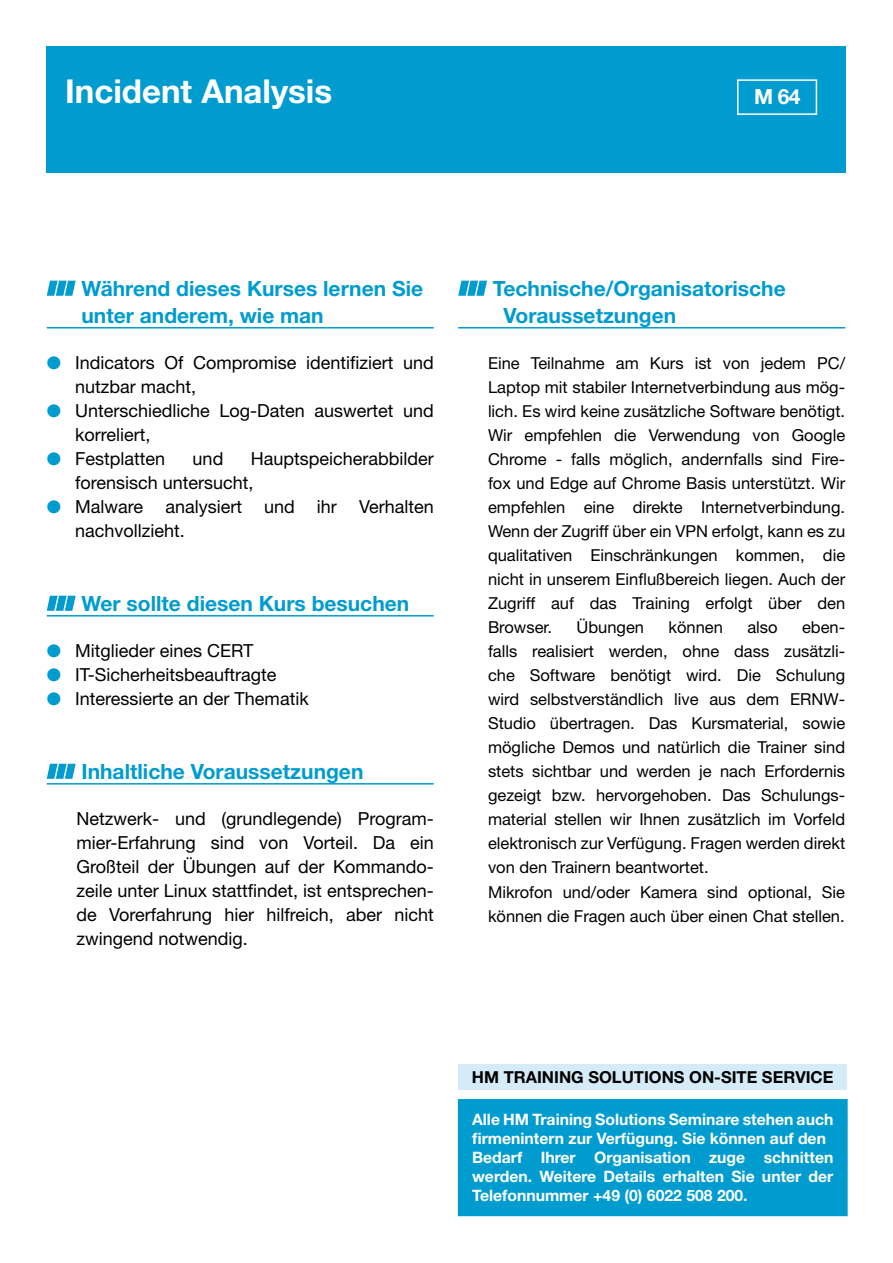
<style>
.page{position:relative;width:893px;height:1263px;background:#fff}
.page>*{position:absolute;margin:0;border:0;box-sizing:border-box;transform-origin:0 0}
.t1{font:700 33px "Helvetica Neue LT Std";color:#fff}
.t2{font:700 21px/27px "Helvetica Neue LT Std";color:#009ccf}
.t3{font:700 21px "Helvetica Neue LT Std";color:#fff}
.t4{font:18px/24px "Helvetica Neue LT Std";color:#000}
.t5{font:16.5px/24px "Helvetica Neue LT Std";color:#000;text-align:justify}
.t6{font:700 16.5px "Helvetica Neue LT Std";color:#000}
.t7{font:700 15.75px/18.9px "Helvetica Neue LT Std";color:#fff}
.s1{color:#009ccf}
</style>
<div class="page">
<div style="left:47px;top:47px;width:799px;height:126px;background:#009ccf"></div>
<div style="left:737px;top:79px;width:80px;height:36px;border:2px solid #fff"></div>
<div style="left:459px;top:1064px;width:388px;height:26px;background:#d5ecf8"></div>
<div style="left:459px;top:1100px;width:388px;height:115px;background:#009ccf"></div>
<div style="left:458px;top:1099px;width:390px;height:117px;border:2px solid #009ccf"></div>
<hr style="left:47px;top:327px;width:387px;height:1px;background:#009ccf">
<hr style="left:47px;top:615px;width:387px;height:1px;background:#009ccf">
<hr style="left:47px;top:783px;width:387px;height:1px;background:#009ccf">
<svg style="left:47px;top:281px;width:29px;height:15px"></svg>
<svg style="left:47px;top:596px;width:29px;height:15px"></svg>
<svg style="left:47px;top:764px;width:29px;height:15px"></svg>
<hr style="left:458px;top:327px;width:387px;height:1px;background:#009ccf">
<svg style="left:458px;top:281px;width:29px;height:15px"></svg>
<h1 class="t1" style="left:65px;top:71px;width:268px">Incident Analysis</h1>
<p class="t3" style="left:754px;top:84px;width:48px">M 64</p>
<p class="t2" style="left:82px;top:274px;width:343px">Während dieses Kurses lernen Sie unter anderem, wie man</p>
<p class="t4" style="left:75px;top:351px;width:360px;text-indent:-28px"><span class="s1">●</span> Indicators Of Compromise identifiziert und nutzbar macht,</p>
<p class="t4" style="left:75px;top:399px;width:360px;text-indent:-28px"><span class="s1">●</span> Unterschiedliche Log-Daten auswertet und korreliert,</p>
<p class="t4" style="left:47px;top:447px;width:120px"><span class="s1">●</span> Festplatten</p>
<p class="t4" style="left:193px;top:447px;width:32px">und</p>
<p class="t4" style="left:75px;top:447px;width:360px;text-indent:175px">Hauptspeicherabbilder forensisch untersucht,</p>
<p class="t4" style="left:75px;top:495px;width:360px;text-indent:-28px"><span class="s1">●</span> Malware analysiert und ihr Verhalten nachvollzieht.</p>
<p class="t2" style="left:82px;top:589px;width:329px">Wer sollte diesen Kurs besuchen</p>
<p class="t4" style="left:47px;top:639px;width:208px"><span class="s1">●</span> Mitglieder eines CERT</p>
<p class="t4" style="left:47px;top:663px;width:231px"><span class="s1">●</span> IT-Sicherheitsbeauftragte</p>
<p class="t4" style="left:47px;top:687px;width:263px"><span class="s1">●</span> Interessierte an der Thematik</p>
<p class="t2" style="left:82px;top:757px;width:283px">Inhaltliche Voraussetzungen</p>
<p class="t4" style="left:77px;top:807px;width:359px;text-align:justify">Netzwerk- und (grundlegende) Program&shy;mier-Erfahrung sind von Vorteil. Da ein Großteil der Übungen auf der Kommando&shy;zeile unter Linux stattfindet, ist entsprechen&shy;de Vorerfahrung hier hilfreich, aber nicht zwingend notwendig.</p>
<p class="t2" style="left:503px;top:274px;width:284px;text-indent:-10px">Technische/Organisatorische<br>Voraussetzungen</p>
<p class="t5" style="left:488px;top:351px;width:359px">Eine Teilnahme am Kurs ist von jedem PC/ Laptop mit stabiler Internetverbindung aus mög&shy;lich. Es wird keine zusätzliche Software benötigt.<br>Wir empfehlen die Verwendung von Google Chrome - falls möglich, andernfalls sind Fire&shy;fox und Edge auf Chrome Basis unterstützt. Wir empfehlen eine direkte Internetverbindung.<br>Wenn der Zugriff über ein VPN erfolgt, kann es zu qualitativen Einschränkungen kommen, die nicht in unserem Einflußbereich liegen. Auch der Zugriff auf das Training erfolgt über den Browser.</p>
<p class="t5" style="left:577px;top:615px;width:69px">Übungen</p>
<p class="t5" style="left:668px;top:615px;width:56px">können</p>
<p class="t5" style="left:747px;top:615px;width:32px">also</p>
<p class="t5" style="left:488px;top:615px;width:359px;text-align:left;text-indent:314px">eben&shy;falls realisiert werden, ohne dass zusätzli&shy;che Software benötigt wird. Die Schulung wird selbstverständlich live aus dem ERNW-Studio übertragen. Das Kursmaterial, sowie mögliche Demos und natürlich die Trainer sind stets sichtbar und werden je nach Erfordernis gezeigt bzw. hervorgehoben. Das Schulungs&shy;material stellen wir Ihnen zusätzlich im Vorfeld elektronisch zur Verfügung. Fragen werden direkt von den Trainern beantwortet.<br>Mikrofon und/oder Kamera sind optional, Sie können die Fragen auch über einen Chat stellen.</p>
<p class="t6" style="left:472px;top:1067px;width:363px">HM TRAINING SOLUTIONS ON-SITE SERVICE</p>
<p class="t7" style="left:472px;top:1110px;width:363px">Alle HM Training Solutions Seminare stehen auch firmenintern zur Verfügung. Sie können auf den Bedarf Ihrer Organisation zuge schnitten werden. Weitere Details erhalten Sie unter der Telefonnummer +49 (0) 6022 508 200.</p>
</div>
